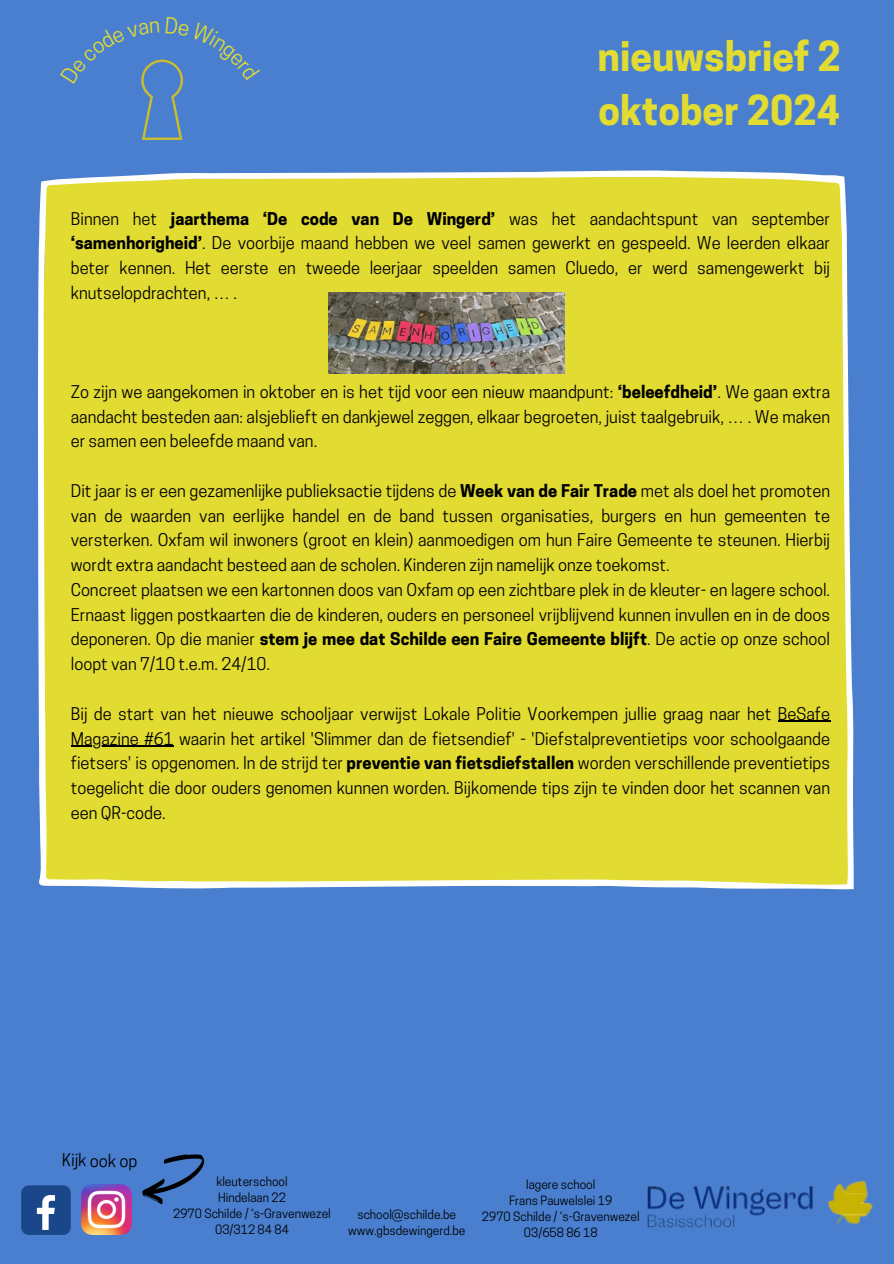
<style>
.page{position:relative;width:894px;height:1264px;background:#fff}
.page>*{position:absolute;margin:0;border:0;box-sizing:border-box;transform-origin:0 0}
.t1{font:700 38.85px/54px "Cooper Hewitt";color:#e2db32}
.t2{font:16.5px/24.8px "Cooper Hewitt";color:#000;text-align:justify}
.t3{font:12px/16px "Cooper Hewitt";color:#000;text-align:center}
.s1{font-weight:700}
</style>
<div class="page">
<div style="left:0;top:0;width:893px;height:1263px;background:#497fce"></div>
<div style="left:38px;top:170px;width:815px;height:719px;background:#e2db32"></div>
<div style="left:21px;top:1185px;width:50px;height:49px;background:#1a4789;border-radius:8px"></div>
<svg style="left:37px;top:1195px;width:18px;height:34px"></svg>
<img style="left:82px;top:1184px;width:49px;height:50px">
<svg style="left:142px;top:1154px;width:63px;height:51px"></svg>
<img style="left:647px;top:1180px;width:226px;height:48px">
<img style="left:141px;top:59px;width:41px;height:81px">
<hr style="left:777px;top:721px;width:52px;height:1px;background:#000">
<hr style="left:71px;top:745px;width:103px;height:1px;background:#000">
<img style="left:329px;top:292px;width:235px;height:81px">
<svg style="left:141px;top:59px;width:18px;height:24px"></svg>
<svg style="left:165px;top:59px;width:18px;height:21px"></svg>
<h3 class="t1" style="left:597px;top:35px;width:245px">nieuwsbrief 2 oktober 2024</h3>
<h3 class="t2" style="left:71px;top:208px;width:760px">Binnen het <span class="s1">jaarthema ‘De code van De Wingerd’</span> was het aandachtspunt van september <span class="s1">‘samenhorigheid’</span>. De voorbije maand hebben we veel samen gewerkt en gespeeld. We leerden elkaar beter kennen. Het eerste en tweede leerjaar speelden samen Cluedo, er werd samengewerkt bij knutselopdrachten, … .</h3>
<h3 class="t2" style="left:71px;top:381px;width:760px">Zo zijn we aangekomen in oktober en is het tijd voor een nieuw maandpunt: <span class="s1">‘beleefdheid’</span>. We gaan extra aandacht besteden aan: alsjeblieft en dankjewel zeggen, elkaar begroeten, juist taalgebruik, … . We maken er samen een beleefde maand van.</h3>
<h3 class="t2" style="left:71px;top:480px;width:760px;text-align:left">Dit jaar is er een gezamenlijke publieksactie tijdens de <span class="s1">Week van de Fair Trade</span> met als doel het promoten van de waarden van eerlijke handel en de band tussen organisaties, burgers en hun gemeenten te versterken. Oxfam wil inwoners (groot en klein) aanmoedigen om hun Faire Gemeente te steunen. Hierbij wordt extra aandacht besteed aan de scholen. Kinderen zijn namelijk onze toekomst.<br>Concreet plaatsen we een kartonnen doos van Oxfam op een zichtbare plek in de kleuter- en lagere school.<br>Ernaast liggen postkaarten die de kinderen, ouders en personeel vrijblijvend kunnen invullen en in de doos deponeren. Op die manier <span class="s1">stem je mee dat Schilde een Faire Gemeente blijft</span>. De actie op onze school loopt van 7/10 t.e.m. 24/10.</h3>
<h3 class="t2" style="left:71px;top:703px;width:760px">Bij de start van het nieuwe schooljaar verwijst Lokale Politie Voorkempen jullie graag naar het BeSafe</h3>
<p class="t2" style="left:71px;top:728px;width:760px">Magazine #61 waarin het artikel 'Slimmer dan de fietsendief' - 'Diefstalpreventietips voor schoolgaande fietsers' is opgenomen. In de strijd ter <span class="s1">preventie van fietsdiefstallen</span> worden verschillende preventietips toegelicht die door ouders genomen kunnen worden. Bijkomende tips zijn te vinden door het scannen van een QR-code.</p>
<p class="t2" style="left:62px;top:1149px;width:77px;rotate:1deg">Kijk ook op</p>
<p class="t3" style="left:173px;top:1174px;width:159px">kleuterschool<br>Hindelaan 22<br>2970 Schilde / ‘s-Gravenwezel<br>03/312 84 84</p>
<p class="t3" style="left:348px;top:1208px;width:119px">school@schilde.be www.gbsdewingerd.be</p>
<p class="t3" style="left:482px;top:1177px;width:159px">lagere school<br>Frans Pauwelslei 19<br>2970 Schilde / ‘s-Gravenwezel<br>03/658 86 18</p>
</div>
